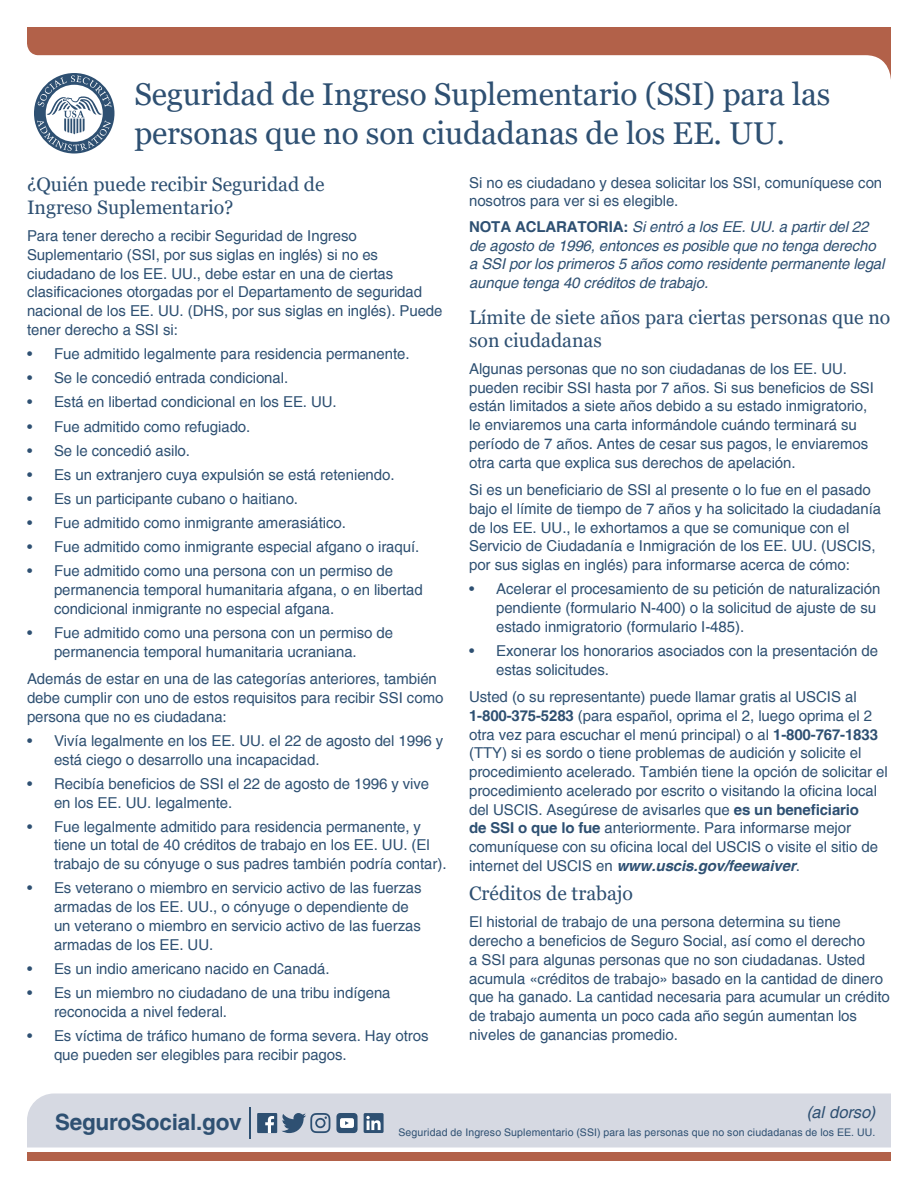
<style>
.page{position:relative;width:918px;height:1188px;background:#fff}
.page>*{position:absolute;margin:0;border:0;box-sizing:border-box;transform-origin:0 0}
.t1{font:31.5px/39px "Georgia";letter-spacing:-.005em;color:#2e5072}
.t2{font:700 22.5px "Helvetica";letter-spacing:-.01em;color:#2e5072}
.t3{font:19.5px/22.5px "Georgia";color:#2e5072}
.t4{font:italic 16.5px "Helvetica";color:#2e5072}
.t5{font:15px/18.8px "Helvetica";letter-spacing:-.005em;color:#2e5072}
.t6{font:italic 15px/18.8px "Helvetica";letter-spacing:-.01em;color:#2e5072}
.t7{font:10.5px "Helvetica";letter-spacing:.015em;color:#2e5072}
.s1{font-weight:700;font-style:normal}
.s2{font-weight:700}
.s3{font-weight:700;font-style:italic}
</style>
<div class="page">
<div style="left:27px;top:1094px;width:864px;height:54px;background:#d6d9e2"></div>
<svg style="left:27px;top:27px;width:864px;height:53px;fill:#b26149"></svg>
<div style="left:27px;top:1153px;width:864px;height:8px;background:#b26149"></div>
<svg style="left:34px;top:73px;width:80px;height:81px"></svg>
<svg style="left:37px;top:75px;width:75px;height:76px"></svg>
<hr style="left:249px;top:1107px;width:1px;height:32px;background:#2e5072">
<svg style="left:364px;top:1113px;width:20px;height:20px"></svg>
<svg style="left:336px;top:1113px;width:22px;height:20px"></svg>
<svg style="left:281px;top:1113px;width:49px;height:20px"></svg>
<div style="left:257px;top:1113px;width:20px;height:20px;background:#2e5072"></div>
<svg style="left:265px;top:1116px;width:9px;height:17px"></svg>
<h1 class="t1" style="left:134px;top:75px;width:697px">Seguridad de Ingreso Suplementario (SSI) para las personas que no son ciudadanas de los EE. UU.</h1>
<h1 class="t3" style="left:27px;top:174px;width:299px">¿Quién puede recibir Seguridad de<br>Ingreso Suplementario?</h1>
<p class="t5" style="left:27px;top:227px;width:417px">Para tener derecho a recibir Seguridad de Ingreso Suplementario (SSI, por sus siglas en inglés) si no es ciudadano de los EE. UU., debe estar en una de ciertas clasificaciones otorgadas por el Departamento de seguridad nacional de los EE. UU. (DHS, por sus siglas en inglés). Puede tener derecho a SSI si:</p>
<p class="t5" style="left:27px;top:345px;width:384px">• Fue admitido legalmente para residencia permanente.</p>
<p class="t5" style="left:27px;top:369px;width:263px">• Se le concedió entrada condicional.</p>
<p class="t5" style="left:27px;top:393px;width:311px">• Está en libertad condicional en los EE. UU.</p>
<p class="t5" style="left:27px;top:417px;width:225px">• Fue admitido como refugiado.</p>
<p class="t5" style="left:27px;top:442px;width:165px">• Se le concedió asilo.</p>
<p class="t5" style="left:27px;top:466px;width:369px">• Es un extranjero cuya expulsión se está reteniendo.</p>
<p class="t5" style="left:27px;top:490px;width:273px">• Es un participante cubano o haitiano.</p>
<p class="t5" style="left:27px;top:514px;width:321px">• Fue admitido como inmigrante amerasiático.</p>
<p class="t5" style="left:27px;top:538px;width:394px">• Fue admitido como inmigrante especial afgano o iraquí.</p>
<p class="t5" style="left:54px;top:562px;width:370px;text-indent:-27px">• Fue admitido como una persona con un permiso de permanencia temporal humanitaria afgana, o en libertad condicional inmigrante no especial afgana.</p>
<p class="t5" style="left:54px;top:624px;width:341px;text-indent:-27px">• Fue admitido como una persona con un permiso de permanencia temporal humanitaria ucraniana.</p>
<p class="t5" style="left:27px;top:670px;width:418px">Además de estar en una de las categorías anteriores, también debe cumplir con uno de estos requisitos para recibir SSI como persona que no es ciudadana:</p>
<p class="t5" style="left:54px;top:732px;width:391px;text-indent:-27px">• Vivía legalmente en los EE. UU. el 22 de agosto del 1996 y está ciego o desarrollo una incapacidad.</p>
<p class="t5" style="left:54px;top:775px;width:377px;text-indent:-27px">• Recibía beneficios de SSI el 22 de agosto de 1996 y vive en los EE. UU. legalmente.</p>
<p class="t5" style="left:54px;top:818px;width:394px;text-indent:-27px">• Fue legalmente admitido para residencia permanente, y tiene un total de 40 créditos de trabajo en los EE. UU. (El trabajo de su cónyuge o sus padres también podría contar).</p>
<p class="t5" style="left:54px;top:879px;width:369px;text-indent:-27px">• Es veterano o miembro en servicio activo de las fuerzas armadas de los EE. UU., o cónyuge o dependiente de un veterano o miembro en servicio activo de las fuerzas armadas de los EE. UU.</p>
<p class="t5" style="left:27px;top:960px;width:304px">• Es un indio americano nacido en Canadá.</p>
<p class="t5" style="left:54px;top:984px;width:338px;text-indent:-27px">• Es un miembro no ciudadano de una tribu indígena reconocida a nivel federal.</p>
<p class="t5" style="left:54px;top:1027px;width:376px;text-indent:-27px">• Es víctima de tráfico humano de forma severa. Hay otros que pueden ser elegibles para recibir pagos.</p>
<p class="t5" style="left:469px;top:173px;width:415px">Si no es ciudadano y desea solicitar los SSI, comuníquese con nosotros para ver si es elegible.</p>
<p class="t6" style="left:469px;top:218px;width:417px"><span class="s1">NOTA ACLARATORIA:</span> Si entró a los EE. UU. a partir del 22 de agosto de 1996, entonces es posible que no tenga derecho a SSI por los primeros 5 años como residente permanente legal aunque tenga 40 créditos de trabajo.</p>
<h1 class="t3" style="left:469px;top:307px;width:423px">Límite de siete años para ciertas personas que no son ciudadanas</h1>
<p class="t5" style="left:469px;top:360px;width:406px">Algunas personas que no son ciudadanas de los EE. UU. pueden recibir SSI hasta por 7 años. Si sus beneficios de SSI están limitados a siete años debido a su estado inmigratorio, le enviaremos una carta informándole cuándo terminará su período de 7 años. Antes de cesar sus pagos, le enviaremos otra carta que explica sus derechos de apelación.</p>
<p class="t5" style="left:469px;top:481px;width:414px">Si es un beneficiario de SSI al presente o lo fue en el pasado bajo el límite de tiempo de 7 años y ha solicitado la ciudadanía de los EE. UU., le exhortamos a que se comunique con el Servicio de Ciudadanía e Inmigración de los EE. UU. (USCIS, por sus siglas en inglés) para informarse acerca de cómo:</p>
<p class="t5" style="left:496px;top:580px;width:386px;text-indent:-27px">• Acelerar el procesamiento de su petición de naturalización pendiente (formulario N-400) o la solicitud de ajuste de su estado inmigratorio (formulario I-485).</p>
<p class="t5" style="left:496px;top:642px;width:383px;text-indent:-27px">• Exonerar los honorarios asociados con la presentación de estas solicitudes.</p>
<p class="t5" style="left:469px;top:688px;width:420px">Usted (o su representante) puede llamar gratis al USCIS al <span class="s2">1-800-375-5283</span> (para español, oprima el 2, luego oprima el 2 otra vez para escuchar el menú principal) o al <span class="s2">1-800-767-1833 </span>(TTY) si es sordo o tiene problemas de audición y solicite el procedimiento acelerado. También tiene la opción de solicitar el procedimiento acelerado por escrito o visitando la oficina local del USCIS. Asegúrese de avisarles que <span class="s2">es un beneficiario<br>de SSI o que lo fue</span> anteriormente. Para informarse mejor comuníquese con su oficina local del USCIS o visite el sitio de internet del USCIS en <span class="s3">www.uscis.gov/feewaiver</span>.</p>
<h1 class="t3" style="left:469px;top:883px;width:166px">Créditos de trabajo</h1>
<p class="t5" style="left:469px;top:913px;width:422px">El historial de trabajo de una persona determina su tiene derecho a beneficios de Seguro Social, así como el derecho<br>a SSI para algunas personas que no son ciudadanas. Usted acumula «créditos de trabajo» basado en la cantidad de dinero que ha ganado. La cantidad necesaria para acumular un crédito de trabajo aumenta un poco cada año según aumentan los niveles de ganancias promedio.</p>
<p class="t2" style="left:55px;top:1108px;width:188px">SeguroSocial.gov</p>
<p class="t4" style="left:807px;top:1102px;width:70px">(al dorso)</p>
<p class="t7" style="left:399px;top:1126px;width:478px">Seguridad de Ingreso Suplementario (SSI) para las personas que no son ciudadanas de los EE. UU.</p>
</div>
